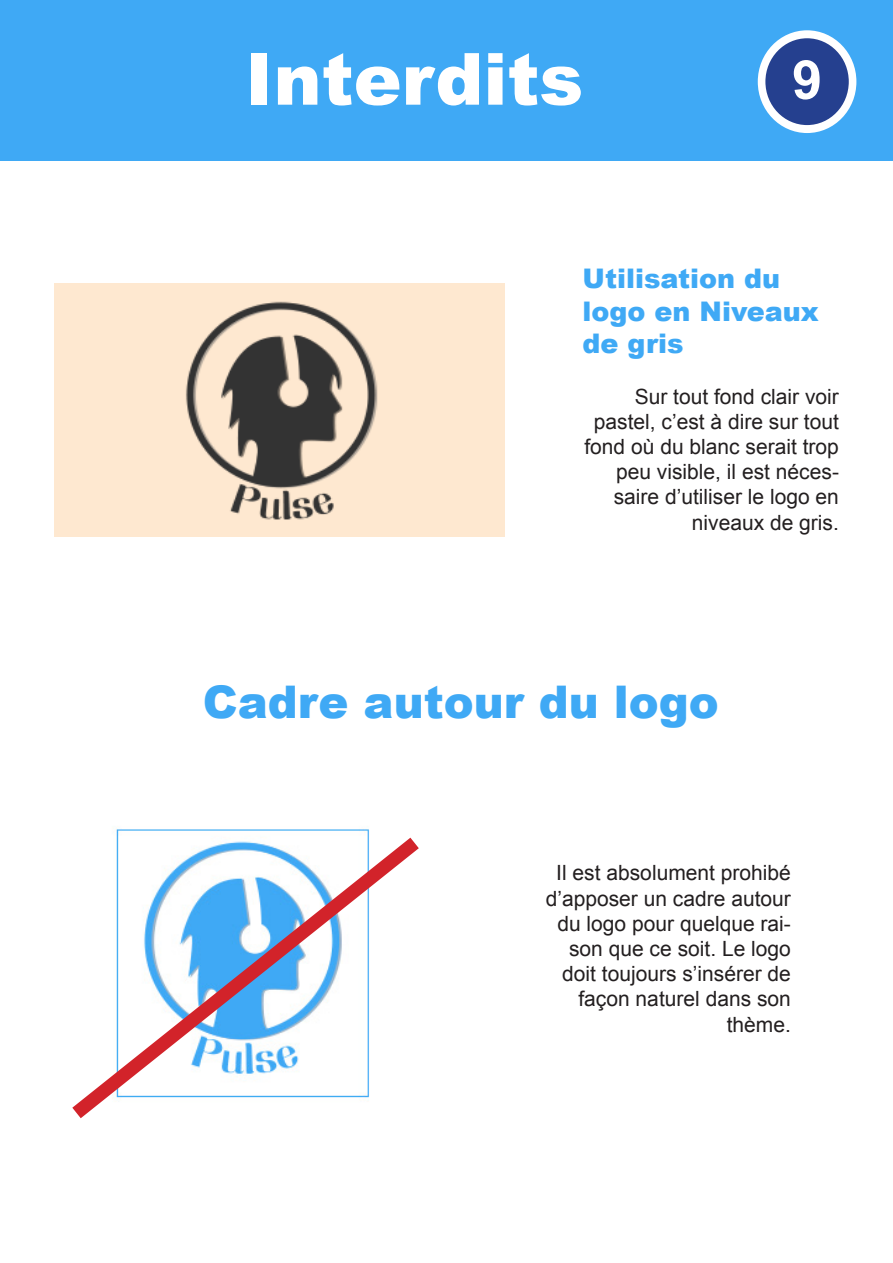
<style>
.page{position:relative;width:893px;height:1263px;background:#fff}
.page>*{position:absolute;margin:0;border:0;box-sizing:border-box;transform-origin:0 0}
.t1{font:900 72px "Arial";color:#fff}
.t2{font:700 54px "Arial";color:#fff}
.t3{font:900 45px "Arial";color:#3fa9f5}
.t4{font:900 27px/32.4px "Arial";color:#3fa9f5}
.t5{font:21px/25.2px "Arial";color:#231f20;text-align:right}
</style>
<div class="page">
<div style="left:0;top:0;width:893px;height:161px;background:#3fa9f5"></div>
<div style="left:758px;top:30px;width:98px;height:103px;background:#fff;border-radius:50%"></div>
<div style="left:765px;top:38px;width:84px;height:87px;background:#25408f;border-radius:50%"></div>
<img style="left:54px;top:284px;width:451px;height:253px">
<svg style="left:72px;top:826px;width:347px;height:293px"></svg>
<p class="t1" style="left:246px;top:27px;width:339px">Interdits</p>
<h2 class="t2" style="left:792px;top:44px;width:32px">9</h2>
<p class="t4" style="left:583px;top:262px;width:238px">Utilisation du logo en Niveaux de gris</p>
<p class="t5" style="left:584px;top:384px;width:256px">Sur tout fond clair voir pastel, c’est à dire sur tout fond où du blanc serait trop peu visible, il est néces&shy;saire d’utiliser le logo en niveaux de gris.</p>
<p class="t3" style="left:203px;top:669px;width:517px">Cadre autour du logo</p>
<p class="t5" style="left:546px;top:861px;width:247px">Il est absolument prohibé d’apposer un cadre autour du logo pour quelque rai&shy;son que ce soit. Le logo doit toujours s’insérer de façon naturel dans son thème.</p>
</div>
